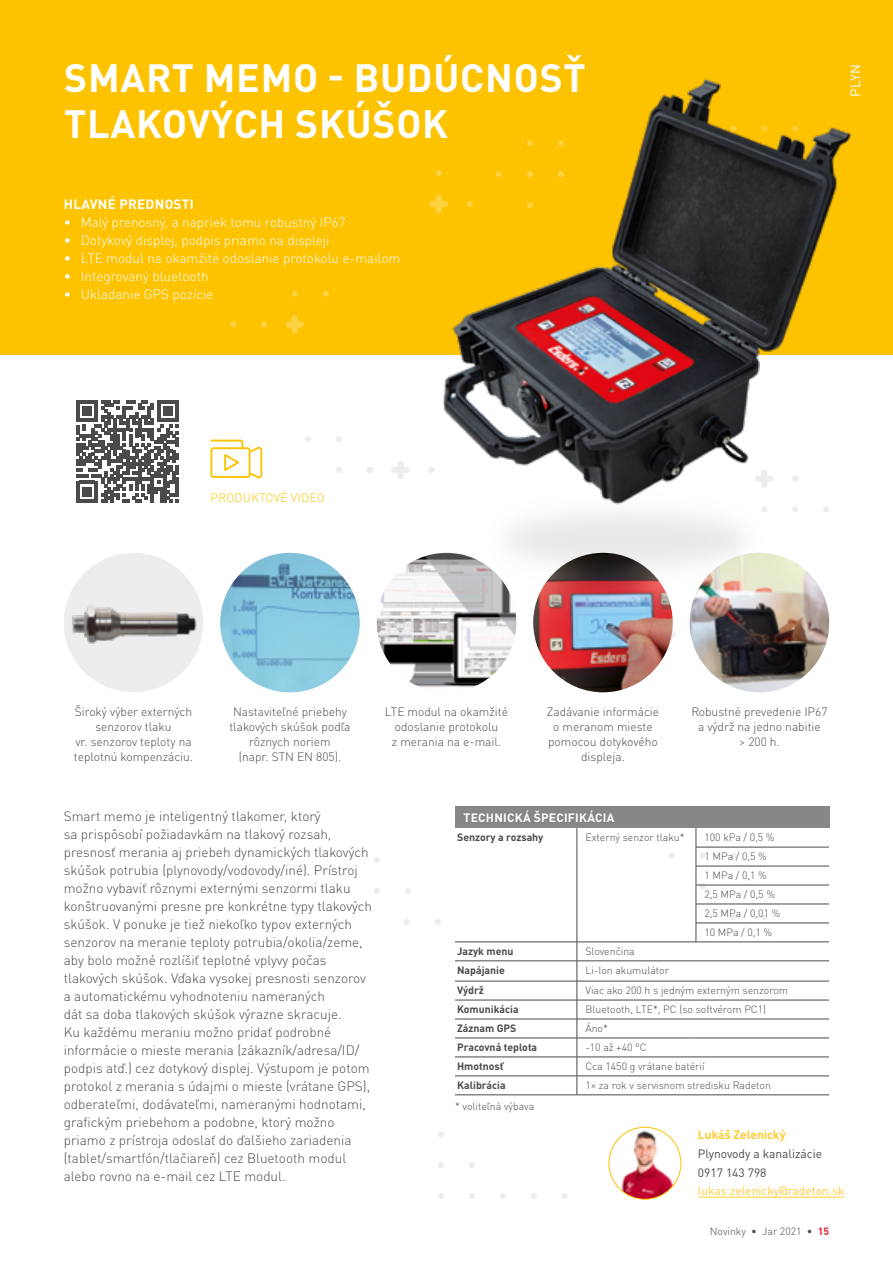
<style>
.page{position:relative;width:893px;height:1263px;background:#fff}
.page>*{position:absolute;margin:0;border:0;box-sizing:border-box;transform-origin:0 0}
.t1{font:700 39px/46.8px "DIN Pro";letter-spacing:.02em;color:#fff}
.t2{font:300 13.5px/18px "DIN Pro";color:#4a4a49}
.t3{font:300 13.5px "DIN Pro";color:#fff}
.t4{font:700 13.5px "DIN Pro";letter-spacing:.02em;color:#fff}
.t5{font:13.5px "DIN Pro";color:#fff}
.t6{font:300 12px/15px "DIN Pro";color:#4a4a49;text-align:center}
.t7{font:12px/18.6px "DIN Pro";color:#4a4a49}
.t8{font:12px "DIN Pro";color:#fecb32}
.t9{font:700 12px "DIN Pro";letter-spacing:.02em;color:#fff}
.t10{font:300 12px "DIN Pro";letter-spacing:.02em;color:#fdc300}
.t11{font:700 12px "DIN Pro";color:#fecb32}
.t12{font:300 10.5px/18.9px "DIN Pro";color:#4a4a49}
.t13{font:700 10.5px "DIN Pro";color:#4a4a49}
.s1{font-weight:700;color:#e6223d}
</style>
<div class="page">
<div style="left:0;top:0;width:893px;height:354px;background:#fdc300"></div>
<div style="left:561px;top:1193px;width:7px;height:6px;background:#ededed;border-radius:50%"></div>
<svg style="left:435px;top:919px;width:6px;height:6px"></svg>
<svg style="left:500px;top:1193px;width:6px;height:6px"></svg>
<svg style="left:531px;top:1193px;width:6px;height:6px"></svg>
<svg style="left:404px;top:919px;width:6px;height:6px"></svg>
<svg style="left:469px;top:1193px;width:6px;height:6px"></svg>
<svg style="left:438px;top:1193px;width:6px;height:6px"></svg>
<svg style="left:469px;top:1162px;width:6px;height:6px"></svg>
<svg style="left:405px;top:888px;width:6px;height:6px"></svg>
<svg style="left:438px;top:1162px;width:6px;height:6px"></svg>
<svg style="left:374px;top:888px;width:6px;height:6px"></svg>
<svg style="left:438px;top:1131px;width:6px;height:6px"></svg>
<svg style="left:374px;top:857px;width:6px;height:6px"></svg>
<svg style="left:761px;top:914px;width:6px;height:6px"></svg>
<div style="left:730px;top:852px;width:6px;height:7px;background:#ededed;border-radius:50%"></div>
<div style="left:730px;top:914px;width:7px;height:6px;background:#ededed;border-radius:50%"></div>
<svg style="left:699px;top:883px;width:7px;height:6px"></svg>
<div style="left:699px;top:852px;width:7px;height:7px;background:#ededed;border-radius:50%"></div>
<div style="left:669px;top:852px;width:6px;height:7px;background:#ededed;border-radius:50%"></div>
<div style="left:670px;top:631px;width:6px;height:7px;background:#ededed;border-radius:50%"></div>
<svg style="left:336px;top:436px;width:6px;height:6px"></svg>
<svg style="left:336px;top:467px;width:6px;height:6px"></svg>
<svg style="left:305px;top:436px;width:6px;height:6px"></svg>
<svg style="left:367px;top:467px;width:6px;height:6px"></svg>
<svg style="left:428px;top:467px;width:6px;height:6px"></svg>
<svg style="left:391px;top:461px;width:19px;height:18px"></svg>
<svg style="left:429px;top:195px;width:8px;height:18px"></svg>
<div style="left:230px;top:321px;width:6px;height:7px;background:#fdd13f;border-radius:50%"></div>
<div style="left:261px;top:321px;width:6px;height:7px;background:#fdd13f;border-radius:50%"></div>
<svg style="left:292px;top:291px;width:6px;height:6px"></svg>
<svg style="left:323px;top:291px;width:6px;height:6px"></svg>
<div style="left:298px;top:321px;width:6px;height:7px;background:#fdd13f;border-radius:50%"></div>
<div style="left:286px;top:321px;width:6px;height:7px;background:#fdd13f;border-radius:50%"></div>
<svg style="left:292px;top:331px;width:6px;height:3px"></svg>
<svg style="left:292px;top:315px;width:6px;height:3px"></svg>
<div style="left:292px;top:318px;width:6px;height:13px;background:#fdd13f"></div>
<div style="left:289px;top:321px;width:12px;height:7px;background:#fdd13f"></div>
<svg style="left:210px;top:440px;width:52px;height:38px"></svg>
<svg style="left:76px;top:400px;width:103px;height:103px"></svg>
<img style="left:437px;top:78px;width:427px;height:443px">
<img style="left:690px;top:553px;width:139px;height:139px;border-radius:70px">
<div style="left:64px;top:553px;width:139px;height:139px;background:#ededed;border-radius:50%"></div>
<img style="left:65px;top:597px;width:137px;height:51px">
<img style="left:220px;top:553px;width:140px;height:139px;border-radius:70px">
<img style="left:533px;top:553px;width:140px;height:139px;border-radius:70px">
<img style="left:377px;top:553px;width:139px;height:139px;border-radius:69px">
<div style="left:455px;top:807px;width:374px;height:21px;background:#878787"></div>
<hr style="left:696px;top:847px;width:133px;height:1px;background:#4a4a49">
<hr style="left:696px;top:866px;width:133px;height:1px;background:#4a4a49">
<hr style="left:696px;top:885px;width:133px;height:1px;background:#4a4a49">
<hr style="left:696px;top:904px;width:133px;height:1px;background:#4a4a49">
<hr style="left:696px;top:923px;width:133px;height:1px;background:#4a4a49">
<svg style="left:696px;top:828px;width:1px;height:114px"></svg>
<hr style="left:455px;top:942px;width:122px;height:1px;background:#4a4a49">
<hr style="left:577px;top:942px;width:119px;height:1px;background:#4a4a49">
<hr style="left:696px;top:942px;width:133px;height:1px;background:#4a4a49">
<hr style="left:455px;top:960px;width:122px;height:1px;background:#4a4a49">
<hr style="left:577px;top:960px;width:119px;height:1px;background:#4a4a49">
<hr style="left:696px;top:960px;width:133px;height:1px;background:#4a4a49">
<hr style="left:455px;top:981px;width:122px;height:1px;background:#4a4a49">
<hr style="left:577px;top:981px;width:119px;height:1px;background:#4a4a49">
<hr style="left:696px;top:981px;width:133px;height:1px;background:#4a4a49">
<hr style="left:455px;top:1000px;width:122px;height:1px;background:#4a4a49">
<hr style="left:577px;top:1000px;width:119px;height:1px;background:#4a4a49">
<hr style="left:696px;top:1000px;width:133px;height:1px;background:#4a4a49">
<hr style="left:455px;top:1019px;width:122px;height:1px;background:#4a4a49">
<hr style="left:577px;top:1019px;width:119px;height:1px;background:#4a4a49">
<hr style="left:696px;top:1019px;width:133px;height:1px;background:#4a4a49">
<hr style="left:455px;top:1038px;width:122px;height:1px;background:#4a4a49">
<hr style="left:577px;top:1038px;width:119px;height:1px;background:#4a4a49">
<hr style="left:696px;top:1038px;width:133px;height:1px;background:#4a4a49">
<hr style="left:455px;top:1057px;width:122px;height:1px;background:#4a4a49">
<hr style="left:577px;top:1057px;width:119px;height:1px;background:#4a4a49">
<hr style="left:696px;top:1057px;width:133px;height:1px;background:#4a4a49">
<hr style="left:455px;top:1075px;width:122px;height:1px;background:#4a4a49">
<hr style="left:577px;top:1075px;width:119px;height:1px;background:#4a4a49">
<hr style="left:696px;top:1075px;width:133px;height:1px;background:#4a4a49">
<hr style="left:455px;top:1094px;width:122px;height:1px;background:#4a4a49">
<svg style="left:577px;top:828px;width:1px;height:266px"></svg>
<hr style="left:577px;top:1094px;width:119px;height:1px;background:#4a4a49">
<hr style="left:696px;top:1094px;width:133px;height:1px;background:#4a4a49">
<hr style="left:698px;top:1197px;width:146px;height:1px;background:#fecb32">
<img style="left:619px;top:1127px;width:56px;height:72px">
<div style="left:609px;top:1127px;width:72px;height:72px;border:1px solid #fdc300;border-radius:50%"></div>
<h1 class="t1" style="left:64px;top:49px;width:523px">SMART MEMO - BUDÚCNOSŤ<br>TLAKOVÝCH SKÚŠOK</h1>
<p class="t4" style="left:64px;top:193px;width:132px">HLAVNÉ PREDNOSTI</p>
<p class="t3" style="left:64px;top:212px;width:283px">• Malý prenosný, a napriek tomu robustný IP67</p>
<p class="t3" style="left:64px;top:230px;width:267px">• Dotykový displej, podpis priamo na displeji</p>
<p class="t3" style="left:64px;top:248px;width:338px">• LTE modul na okamžité odoslanie protokolu e-mailom</p>
<p class="t3" style="left:64px;top:266px;width:146px">• Integrovaný bluetooth</p>
<p class="t3" style="left:64px;top:284px;width:151px">• Ukladanie GPS pozície</p>
<p class="t10" style="left:211px;top:489px;width:116px">PRODUKTOVÉ VIDEO</p>
<p class="t5" style="left:845px;top:97px;width:34px;rotate:-90deg">PLYN</p>
<p class="t6" style="left:74px;top:703px;width:121px">Široký výber externých senzorov tlaku<br>vr. senzorov teploty na teplotnú kompenzáciu.</p>
<p class="t6" style="left:229px;top:703px;width:123px">Nastaviteľné priebehy tlakových skúšok podľa rôznych noriem<br>(napr. STN EN 805).</p>
<p class="t6" style="left:385px;top:703px;width:125px">LTE modul na okamžité odoslanie protokolu<br>z merania na e-mail.</p>
<p class="t6" style="left:547px;top:703px;width:114px">Zadávanie informácie o meranom mieste pomocou dotykového displeja.</p>
<p class="t6" style="left:691px;top:703px;width:138px">Robustné prevedenie IP67 a výdrž na jedno nabitie<br>&gt; 200 h.</p>
<p class="t2" style="left:64px;top:806px;width:310px">Smart memo je inteligentný tlakomer, ktorý<br>sa prispôsobí požiadavkám na tlakový rozsah, presnosť merania aj priebeh dynamických tlakových skúšok potrubia (plynovody/vodovody/iné). Prístroj možno vybaviť rôznymi externými senzormi tlaku konštruovanými presne pre konkrétne typy tlakových skúšok. V ponuke je tiež niekoľko typov externých senzorov na meranie teploty potrubia/okolia/zeme, aby bolo možné rozlíšiť teplotné vplyvy počas tlakových skúšok. Vďaka vysokej presnosti senzorov a automatickému vyhodnoteniu nameraných<br>dát sa doba tlakových skúšok výrazne skracuje.<br>Ku každému meraniu možno pridať podrobné informácie o mieste merania (zákazník/adresa/ID/ podpis atď.) cez dotykový displej. Výstupom je potom protokol z merania s údajmi o mieste (vrátane GPS), odberateľmi, dodávateľmi, nameranými hodnotami, grafickým priebehom a podobne, ktorý možno priamo z prístroja odoslať do ďalšieho zariadenia (tablet/smartfón/tlačiareň) cez Bluetooth modul alebo rovno na e-mail cez LTE modul.</p>
<p class="t9" style="left:464px;top:807px;width:152px">TECHNICKÁ ŠPECIFIKÁCIA</p>
<p class="t13" style="left:457px;top:829px;width:88px">Senzory a rozsahy</p>
<p class="t12" style="left:585px;top:827px;width:101px">Externý senzor tlaku*</p>
<p class="t12" style="left:704px;top:827px;width:77px">100 kPa / 0,5 %<br>1 MPa / 0,5 %<br>1 MPa / 0,1 %<br>2,5 MPa / 0,5 %<br>2,5 MPa / 0,01 %<br>10 MPa / 0,1 %</p>
<p class="t13" style="left:457px;top:942px;width:58px">Jazyk menu</p>
<p class="t12" style="left:585px;top:941px;width:51px">Slovenčina</p>
<p class="t13" style="left:457px;top:961px;width:49px">Napájanie</p>
<p class="t12" style="left:585px;top:960px;width:85px">Li-Ion akumulátor</p>
<p class="t13" style="left:457px;top:982px;width:28px">Výdrž</p>
<p class="t12" style="left:585px;top:980px;width:204px">Viac ako 200 h s jedným externým senzorom</p>
<p class="t13" style="left:457px;top:1001px;width:63px">Komunikácia</p>
<p class="t12" style="left:585px;top:999px;width:182px">Bluetooth, LTE*, PC (so softvérom PC1)</p>
<p class="t13" style="left:457px;top:1020px;width:61px">Záznam GPS</p>
<p class="t12" style="left:585px;top:1018px;width:24px">Áno*</p>
<p class="t13" style="left:457px;top:1038px;width:82px">Pracovná teplota</p>
<p class="t12" style="left:585px;top:1037px;width:63px">-10 až +40 °C</p>
<p class="t13" style="left:457px;top:1057px;width:48px">Hmotnosť</p>
<p class="t12" style="left:585px;top:1056px;width:121px">Cca 1450 g vrátane batérií</p>
<p class="t13" style="left:457px;top:1076px;width:50px">Kalibrácia</p>
<p class="t12" style="left:585px;top:1075px;width:187px">1× za rok v servisnom stredisku Radeton</p>
<p class="t12" style="left:455px;top:1096px;width:81px">* voliteľná výbava</p>
<p class="t11" style="left:698px;top:1125px;width:89px">Lukáš Zelenický</p>
<p class="t7" style="left:698px;top:1143px;width:126px">Plynovody a kanalizácie<br>0917 143 798</p>
<p class="t8" style="left:698px;top:1182px;width:148px">lukas.zelenicky@radeton.sk</p>
<p class="t12" style="left:710px;top:1221px;width:121px">Novinky • Jar 2021 • <span class="s1">15</span></p>
</div>
